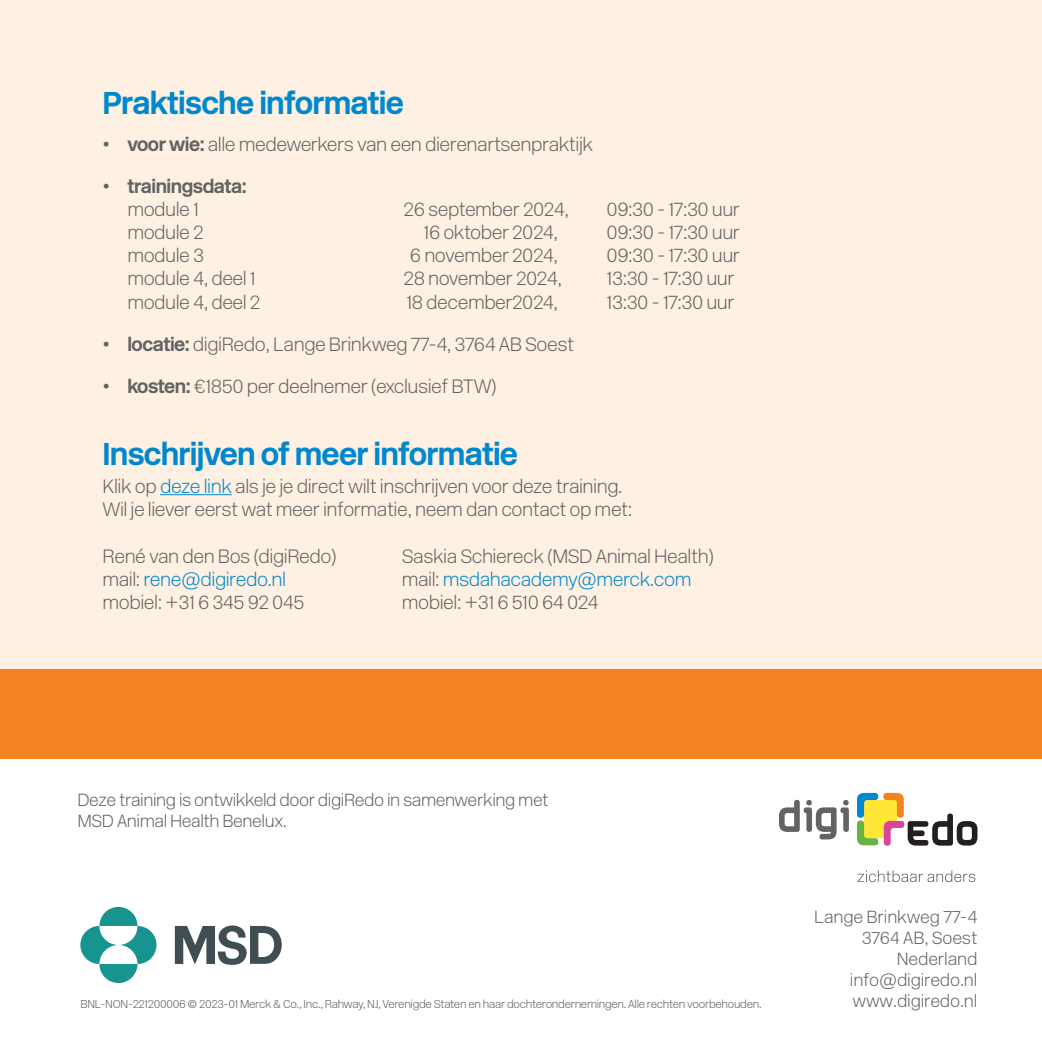
<style>
.page{position:relative;width:1042px;height:1042px;background:#fff}
.page>*{position:absolute;margin:0;border:0;box-sizing:border-box;transform-origin:0 0}
.t1{font:700 31.5px "New Rail Alphabet";letter-spacing:-.025em;color:#0088ce}
.t2{font:19.25px "New Rail Alphabet White";letter-spacing:-.025em;color:#646363}
.t3{font:19.25px "New Rail Alphabet White";letter-spacing:-.025em;color:#0088ce}
.t4{font:700 19.25px "New Rail Alphabet";letter-spacing:-.025em;color:#646363}
.t5{font:17.5px "New Rail Alphabet White";letter-spacing:-.025em;color:#646363}
.t6{font:11.38px "New Rail Alphabet White";letter-spacing:-.025em;color:#5b5f60}
.s1{font-family:"New Rail Alphabet";font-weight:700}
.s2{font-family:"New Rail Alphabet White";font-weight:400}
.s3{color:#0088ce}
.s4{color:#646363}
</style>
<div class="page">
<div style="left:0;top:0;width:1042px;height:688px;background:#fef0e2"></div>
<svg style="left:857px;top:793px;width:120px;height:53px"></svg>
<svg style="left:779px;top:800px;width:70px;height:39px"></svg>
<svg style="left:858px;top:870px;width:117px;height:12px"></svg>
<svg style="left:99px;top:907px;width:38px;height:19px"></svg>
<svg style="left:99px;top:964px;width:38px;height:19px"></svg>
<svg style="left:80px;top:926px;width:38px;height:38px"></svg>
<svg style="left:118px;top:926px;width:38px;height:38px"></svg>
<svg style="left:175px;top:925px;width:107px;height:40px"></svg>
<hr style="left:160px;top:494px;width:72px;height:1px;background:#0088ce">
<div style="left:0;top:669px;width:1042px;height:89px;background:#f58220"></div>
<p class="t1" style="left:103px;top:82px;width:303px">Praktische informatie</p>
<p class="t2" style="left:103px;top:132px;width:492px">• <span class="s1">voor wie:</span> alle medewerkers van een dierenartsenpraktijk</p>
<p class="t4" style="left:103px;top:173px;width:146px"><span class="s2">•</span> trainingsdata:</p>
<p class="t2" style="left:127px;top:197px;width:73px">module 1</p>
<p class="t2" style="left:404px;top:197px;width:167px">26 september 2024,</p>
<p class="t2" style="left:607px;top:197px;width:135px">09:30 - 17:30 uur</p>
<p class="t2" style="left:127px;top:220px;width:78px">module 2</p>
<p class="t2" style="left:423px;top:220px;width:136px">16 oktober 2024,</p>
<p class="t2" style="left:607px;top:220px;width:135px">09:30 - 17:30 uur</p>
<p class="t2" style="left:127px;top:243px;width:78px">module 3</p>
<p class="t2" style="left:410px;top:243px;width:150px">6 november 2024,</p>
<p class="t2" style="left:607px;top:243px;width:135px">09:30 - 17:30 uur</p>
<p class="t2" style="left:127px;top:266px;width:130px">module 4, deel 1</p>
<p class="t2" style="left:404px;top:266px;width:160px">28 november 2024,</p>
<p class="t2" style="left:607px;top:266px;width:129px">13:30 - 17:30 uur</p>
<p class="t2" style="left:127px;top:289px;width:135px">module 4, deel 2</p>
<p class="t2" style="left:406px;top:289px;width:153px">18 december2024,</p>
<p class="t2" style="left:607px;top:289px;width:129px">13:30 - 17:30 uur</p>
<p class="t2" style="left:103px;top:331px;width:473px">• <span class="s1">locatie:</span> digiRedo, Lange Brinkweg 77-4, 3764 AB Soest</p>
<p class="t2" style="left:103px;top:373px;width:396px">• <span class="s1">kosten:</span> €1850 per deelnemer (exclusief BTW)</p>
<p class="t1" style="left:103px;top:433px;width:417px">Inschrijven of meer informatie</p>
<p class="t2" style="left:103px;top:474px;width:521px">Klik op <span class="s3">deze link</span> als je je direct wilt inschrijven voor deze training.</p>
<p class="t2" style="left:103px;top:497px;width:531px">Wil je liever eerst wat meer informatie, neem dan contact op met:</p>
<p class="t2" style="left:103px;top:543px;width:236px">René van den Bos (digiRedo)</p>
<p class="t2" style="left:402px;top:543px;width:314px">Saskia Schiereck (MSD Animal Health)</p>
<p class="t3" style="left:103px;top:566px;width:185px"><span class="s4">mail:</span> rene@digiredo.nl</p>
<p class="t3" style="left:402px;top:566px;width:291px"><span class="s4">mail:</span> msdahacademy@merck.com</p>
<p class="t2" style="left:103px;top:589px;width:204px">mobiel: +31 6 345 92 045</p>
<p class="t2" style="left:402px;top:589px;width:198px">mobiel: +31 6 510 64 024</p>
<p class="t5" style="left:77px;top:788px;width:473px">Deze training is ontwikkeld door digiRedo in samenwerking met</p>
<p class="t5" style="left:77px;top:809px;width:211px">MSD Animal Health Benelux.</p>
<p class="t6" style="left:80px;top:997px;width:683px">BNL-NON-221200006 © 2023-01 Merck &amp; Co., Inc., Rahway, NJ, Verenigde Staten en haar dochterondernemingen. Alle rechten voorbehouden.</p>
<p class="t5" style="left:814px;top:905px;width:165px">Lange Brinkweg 77-4</p>
<p class="t5" style="left:862px;top:926px;width:117px">3764 AB, Soest</p>
<p class="t5" style="left:897px;top:947px;width:82px">Nederland</p>
<p class="t5" style="left:850px;top:968px;width:129px">info@digiredo.nl</p>
<p class="t5" style="left:852px;top:989px;width:126px">www.digiredo.nl</p>
</div>
